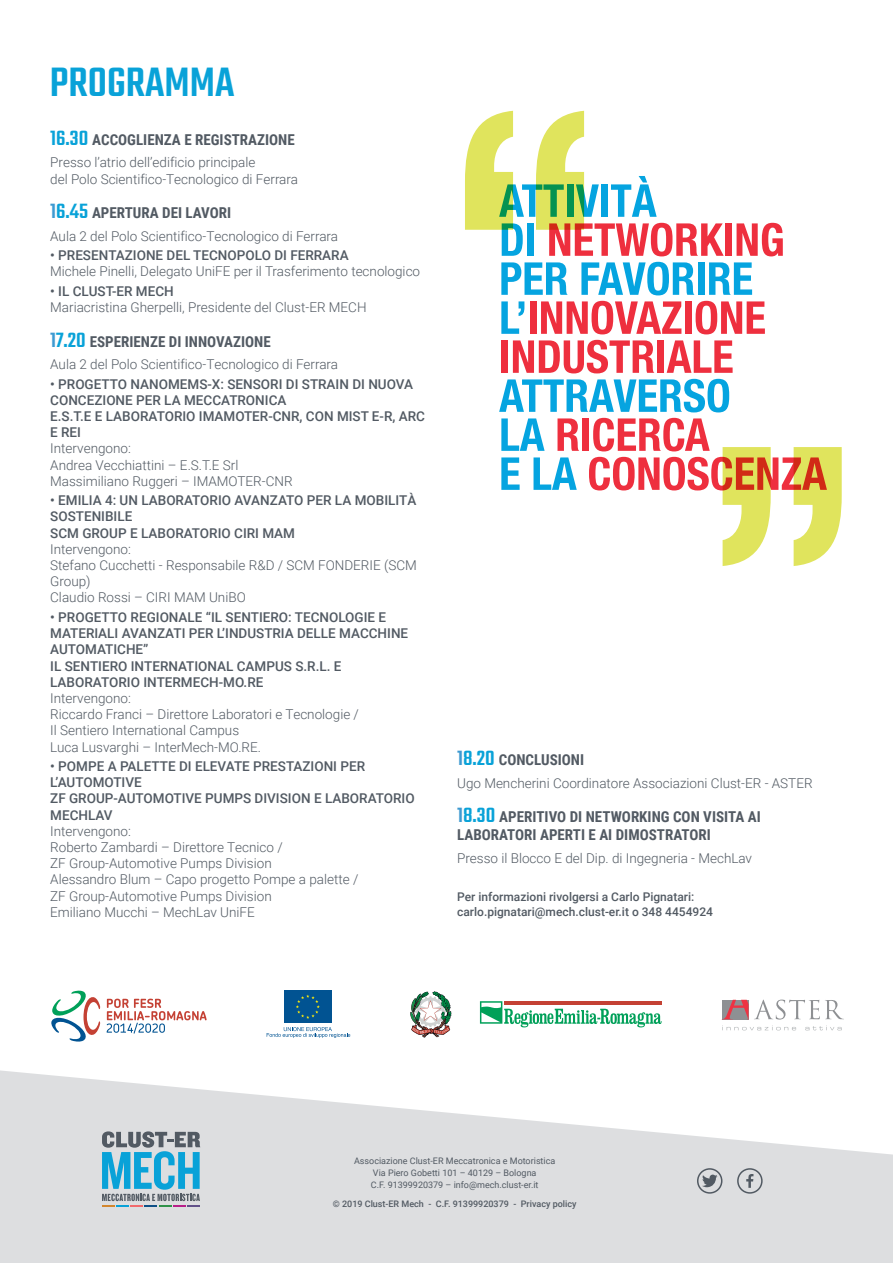
<style>
.page{position:relative;width:893px;height:1263px;background:#fff}
.page>*{position:absolute;margin:0;border:0;box-sizing:border-box;transform-origin:0 0}
.t1{font:500 45px "Teko";color:#09a2d8}
.t2{font:700 15px/18px "Roboto Condensed";color:#525a63}
.t3{font:300 13.5px/16.2px "Roboto";color:#525a63}
.t4{font:500 13.5px/16.2px "Roboto";color:#525a63}
.t5{font:500 12px/15px "Roboto";color:#525a63}
.t6{font:9px/12px "Roboto";color:#525a63;text-align:center}
.t7{font:500 9px "Roboto";color:#525a63}
.s1{font-family:"Teko";font-weight:500;font-size:22.65px;color:#09a2d8}
.s2{font-family:"Teko";font-weight:500;font-size:22.65px;color:#3e9ad1}
</style>
<div class="page">
<svg style="left:0;top:1070px;width:893px;height:193px;fill:#dddee0"></svg>
<svg style="left:102px;top:1131px;width:98px;height:75px;background:#81b1c5"></svg>
<svg style="left:702px;top:1174px;width:15px;height:13px"></svg>
<div style="left:697px;top:1168px;width:25px;height:26px;border:2px solid #525a63;border-radius:50%"></div>
<svg style="left:746px;top:1174px;width:7px;height:14px"></svg>
<div style="left:737px;top:1168px;width:26px;height:26px;border:2px solid #525a63;border-radius:50%"></div>
<div style="left:284px;top:991px;width:48px;height:32px;background:#015392"></div>
<svg style="left:296px;top:994px;width:24px;height:25px"></svg>
<svg style="left:267px;top:1027px;width:83px;height:11px"></svg>
<svg style="left:107px;top:999px;width:100px;height:34px"></svg>
<svg style="left:51px;top:990px;width:50px;height:52px"></svg>
<svg style="left:410px;top:991px;width:41px;height:46px"></svg>
<svg style="left:480px;top:1001px;width:181px;height:26px"></svg>
<svg style="left:722px;top:999px;width:122px;height:31px"></svg>
<div style="left:725px;top:223px;width:7px;height:33px;background:#ee2f3e"></div>
<svg style="left:737px;top:223px;width:46px;height:33px"></svg>
<svg style="left:501px;top:262px;width:67px;height:33px"></svg>
<svg style="left:581px;top:262px;width:113px;height:33px"></svg>
<div style="left:698px;top:262px;width:6px;height:33px;background:#05a4e0"></div>
<svg style="left:709px;top:262px;width:43px;height:33px"></svg>
<svg style="left:501px;top:301px;width:23px;height:33px"></svg>
<div style="left:530px;top:301px;width:6px;height:33px;background:#ee2f3e"></div>
<svg style="left:541px;top:301px;width:140px;height:33px"></svg>
<div style="left:685px;top:301px;width:6px;height:33px;background:#ee2f3e"></div>
<svg style="left:696px;top:301px;width:69px;height:33px"></svg>
<div style="left:502px;top:340px;width:6px;height:33px;background:#ee2f3e"></div>
<svg style="left:513px;top:340px;width:141px;height:33px"></svg>
<div style="left:658px;top:340px;width:6px;height:33px;background:#ee2f3e"></div>
<svg style="left:667px;top:340px;width:66px;height:33px"></svg>
<svg style="left:499px;top:379px;width:230px;height:33px"></svg>
<svg style="left:501px;top:418px;width:44px;height:33px"></svg>
<svg style="left:557px;top:418px;width:22px;height:33px"></svg>
<div style="left:583px;top:418px;width:6px;height:33px;background:#ee2f3e"></div>
<svg style="left:501px;top:457px;width:19px;height:33px"></svg>
<svg style="left:533px;top:457px;width:44px;height:33px"></svg>
<svg style="left:589px;top:418px;width:253px;height:148px"></svg>
<svg style="left:465px;top:111px;width:259px;height:145px"></svg>
<h1 class="t1" style="left:50px;top:56px;width:186px">PROGRAMMA</h1>
<p class="t2" style="left:50px;top:130px;width:246px"><span class="s1">16.30</span> ACCOGLIENZA E REGISTRAZIONE</p>
<p class="t3" style="left:50px;top:154px;width:249px">Presso l’atrio dell’edificio principale<br>del Polo Scientifico-Tecnologico di Ferrara</p>
<p class="t2" style="left:50px;top:203px;width:183px"><span class="s2">1</span><span class="s1">6.45</span> APERTURA DEI LAVORI</p>
<p class="t3" style="left:50px;top:227px;width:289px">Aula 2 del Polo Scientifico-Tecnologico di Ferrara</p>
<p class="t4" style="left:50px;top:247px;width:300px">• PRESENTAZIONE DEL TECNOPOLO DI FERRARA</p>
<p class="t3" style="left:50px;top:263px;width:371px">Michele Pinelli, Delegato UniFE per il Trasferimento tecnologico</p>
<p class="t4" style="left:50px;top:282px;width:125px">• IL CLUST-ER MECH</p>
<p class="t3" style="left:50px;top:299px;width:318px">Mariacristina Gherpelli, Presidente del Clust-ER MECH</p>
<p class="t2" style="left:50px;top:332px;width:222px"><span class="s2">1</span><span class="s1">7.20</span> ESPERIENZE DI INNOVAZIONE</p>
<p class="t3" style="left:50px;top:356px;width:289px">Aula 2 del Polo Scientifico-Tecnologico di Ferrara</p>
<p class="t4" style="left:50px;top:375px;width:376px">• PROGETTO NANOMEMS-X: SENSORI DI STRAIN DI NUOVA CONCEZIONE PER LA MECCATRONICA<br>E.S.T.E E LABORATORIO IMAMOTER-CNR, CON MIST E-R, ARC E REI</p>
<p class="t3" style="left:50px;top:440px;width:244px">Intervengono:<br>Andrea Vecchiattini – E.S.T.E Srl<br>Massimiliano Ruggeri – IMAMOTER-CNR</p>
<p class="t4" style="left:50px;top:492px;width:368px">• EMILIA 4: UN LABORATORIO AVANZATO PER LA MOBILITÀ<br>SOSTENIBILE<br>SCM GROUP E LABORATORIO CIRI MAM</p>
<p class="t3" style="left:50px;top:540px;width:368px">Intervengono:<br>Stefano Cucchetti - Responsabile R&amp;D / SCM FONDERIE (SCM<br>Group)<br>Claudio Rossi – CIRI MAM UniBO</p>
<p class="t4" style="left:50px;top:608px;width:359px">• PROGETTO REGIONALE “IL SENTIERO: TECNOLOGIE E MATERIALI AVANZATI PER L’INDUSTRIA DELLE MACCHINE AUTOMATICHE”<br>IL SENTIERO INTERNATIONAL CAMPUS S.R.L. E LABORATORIO INTERMECH-MO.RE</p>
<p class="t3" style="left:50px;top:689px;width:310px">Intervengono:<br>Riccardo Franci – Direttore Laboratori e Tecnologie / Il Sentiero International Campus<br>Luca Lusvarghi – InterMech-MO.RE.</p>
<p class="t4" style="left:50px;top:758px;width:366px">• POMPE A PALETTE DI ELEVATE PRESTAZIONI PER<br>L’AUTOMOTIVE<br>ZF GROUP-AUTOMOTIVE PUMPS DIVISION E LABORATORIO<br>MECHLAV</p>
<p class="t3" style="left:50px;top:822px;width:310px">Intervengono:<br>Roberto Zambardi – Direttore Tecnico /<br>ZF Group-Automotive Pumps Division<br>Alessandro Blum – Capo progetto Pompe a palette / ZF Group-Automotive Pumps Division<br>Emiliano Mucchi – MechLav UniFE</p>
<p class="t2" style="left:457px;top:750px;width:129px"><span class="s2">1</span><span class="s1">8.20</span> CONCLUSIONI</p>
<p class="t3" style="left:457px;top:774px;width:357px">Ugo Mencherini Coordinatore Associazioni Clust-ER - ASTER</p>
<p class="t2" style="left:457px;top:807px;width:305px"><span class="s2">1</span><span class="s1">8.30</span> APERITIVO DI NETWORKING CON VISITA AI<br>LABORATORI APERTI E AI DIMOSTRATORI</p>
<p class="t3" style="left:457px;top:849px;width:296px">Presso il Blocco E del Dip. di Ingegneria - MechLav</p>
<p class="t5" style="left:457px;top:888px;width:257px">Per informazioni rivolgersi a Carlo Pignatari: carlo.pignatari@mech.clust-er.it o 348 4454924</p>
<p class="t6" style="left:354px;top:1154px;width:203px">Associazione Clust-ER Meccatronica e Motoristica<br>Via Piero Gobetti 101 – 40129 – Bologna<br>C.F. 91399920379 – info@mech.clust-er.it</p>
<p class="t7" style="left:333px;top:1197px;width:245px">© 2019 Clust-ER Mech - C.F. 91399920379 - Privacy policy</p>
</div>
